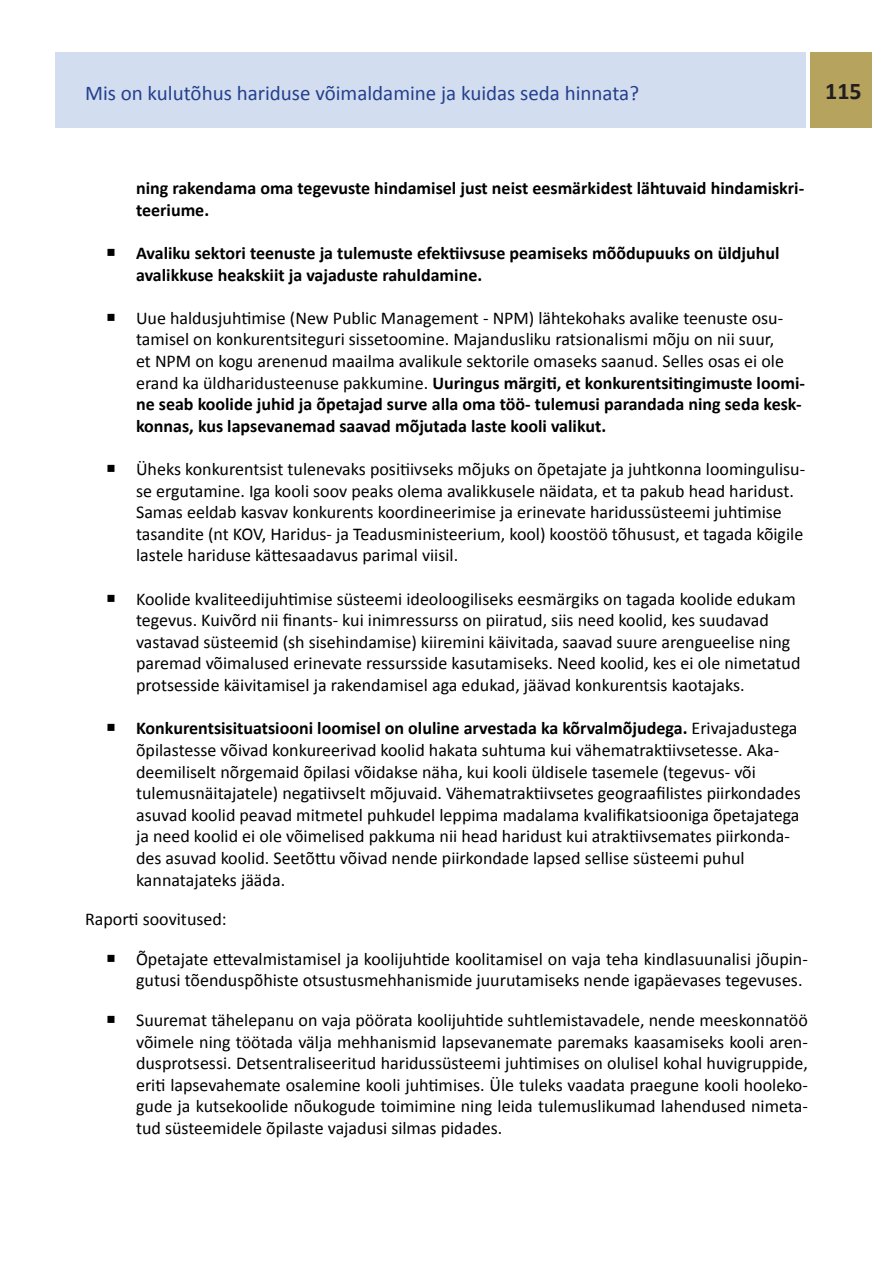
<style>
.page{position:relative;width:893px;height:1263px;background:#fff}
.page>*{position:absolute;margin:0;border:0;box-sizing:border-box;transform-origin:0 0}
.t1{font:700 24px "Calibri";color:#231f20}
.Heading_1{font:21px "Calibri";color:#253f8e}
.t2{font:18px/21.6px "Calibri";color:#000}
.t3{font:700 18px/21.6px "Calibri";color:#000}
.s1{font-weight:700}
</style>
<div class="page">
<div style="left:55px;top:52px;width:751px;height:76px;background:#d2deef"></div>
<div style="left:810px;top:52px;width:61px;height:76px;background:#b5a35e"></div>
<p class="Heading_1" style="left:85px;top:80px;width:556px">Mis on kulutõhus hariduse võimaldamine ja kuidas seda hinnata?</p>
<p class="t1" style="left:825px;top:76px;width:38px">115</p>
<p class="t3" style="left:136px;top:177px;width:670px">ning rakendama oma tegevuste hindamisel just neist eesmärkidest lähtuvaid hindamiskri&shy;teeriume.</p>
<p class="t3" style="left:136px;top:242px;width:645px;text-indent:-30px">○ Avaliku sektori teenuste ja tulemuste efektiivsuse peamiseks mõõdupuuks on üldjuhul avalikkuse heakskiit ja vajaduste rahuldamine.</p>
<p class="t2" style="left:136px;top:307px;width:670px;text-indent:-30px">○ Uue haldusjuhtimise (New Public Management - NPM) lähtekohaks avalike teenuste osu&shy;tamisel on konkurentsiteguri sissetoomine. Majandusliku ratsionalismi mõju on nii suur,<br>et NPM on kogu arenenud maailma avalikule sektorile omaseks saanud. Selles osas ei ole erand ka üldharidusteenuse pakkumine. <span class="s1">Uuringus märgiti, et konkurentsitingimuste loomi&shy;ne seab koolide juhid ja õpetajad surve alla oma töö- tulemusi parandada ning seda kesk&shy;konnas, kus lapsevanemad saavad mõjutada laste kooli valikut.</span></p>
<p class="t2" style="left:136px;top:458px;width:671px;text-indent:-30px">○ Üheks konkurentsist tulenevaks positiivseks mõjuks on õpetajate ja juhtkonna loomingulisu&shy;se ergutamine. Iga kooli soov peaks olema avalikkusele näidata, et ta pakub head haridust.<br>Samas eeldab kasvav konkurents koordineerimise ja erinevate haridussüsteemi juhtimise tasandite (nt KOV, Haridus- ja Teadusministeerium, kool) koostöö tõhusust, et tagada kõigile lastele hariduse kättesaadavus parimal viisil.</p>
<p class="t2" style="left:136px;top:588px;width:666px;text-indent:-30px">○ Koolide kvaliteedijuhtimise süsteemi ideoloogiliseks eesmärgiks on tagada koolide edukam tegevus. Kuivõrd nii finants- kui inimressurss on piiratud, siis need koolid, kes suudavad vastavad süsteemid (sh sisehindamise) kiiremini käivitada, saavad suure arengueelise ning paremad võimalused erinevate ressursside kasutamiseks. Need koolid, kes ei ole nimetatud protsesside käivitamisel ja rakendamisel aga edukad, jäävad konkurentsis kaotajaks.</p>
<p class="t2" style="left:136px;top:717px;width:666px;text-indent:-30px">○ <span class="s1">Konkurentsisituatsiooni loomisel on oluline arvestada ka kõrvalmõjudega.</span> Erivajadustega õpilastesse võivad konkureerivad koolid hakata suhtuma kui vähematraktiivsetesse. Aka&shy;deemiliselt nõrgemaid õpilasi võidakse näha, kui kooli üldisele tasemele (tegevus- või tulemusnäitajatele) negatiivselt mõjuvaid. Vähematraktiivsetes geograafilistes piirkondades asuvad koolid peavad mitmetel puhkudel leppima madalama kvalifikatsiooniga õpetajatega ja need koolid ei ole võimelised pakkuma nii head haridust kui atraktiivsemates piirkonda&shy;des asuvad koolid. Seetõttu võivad nende piirkondade lapsed sellise süsteemi puhul kannatajateks jääda.</p>
<p class="t2" style="left:85px;top:908px;width:143px">Raporti soovitused:</p>
<p class="t2" style="left:106px;top:948px;width:703px;text-align:right">○ Õpetajate ettevalmistamisel ja koolijuhtide koolitamisel on vaja teha kindlasuunalisi jõupin&shy;gutusi tõenduspõhiste otsustusmehhanismide juurutamiseks nende igapäevases tegevuses.</p>
<p class="t2" style="left:136px;top:1009px;width:673px;text-align:justify;text-indent:-30px">○ Suuremat tähelepanu on vaja pöörata koolijuhtide suhtlemistavadele, nende meeskonnatöö võimele ning töötada välja mehhanismid lapsevanemate paremaks kaasamiseks kooli aren&shy;dusprotsessi. Detsentraliseeritud haridussüsteemi juhtimises on olulisel kohal huvigruppide, eriti lapsevahemate osalemine kooli juhtimises. Üle tuleks vaadata praegune kooli hooleko&shy;gude ja kutsekoolide nõukogude toimimine ning leida tulemuslikumad lahendused nimeta&shy;tud süsteemidele õpilaste vajadusi silmas pidades.</p>
</div>
